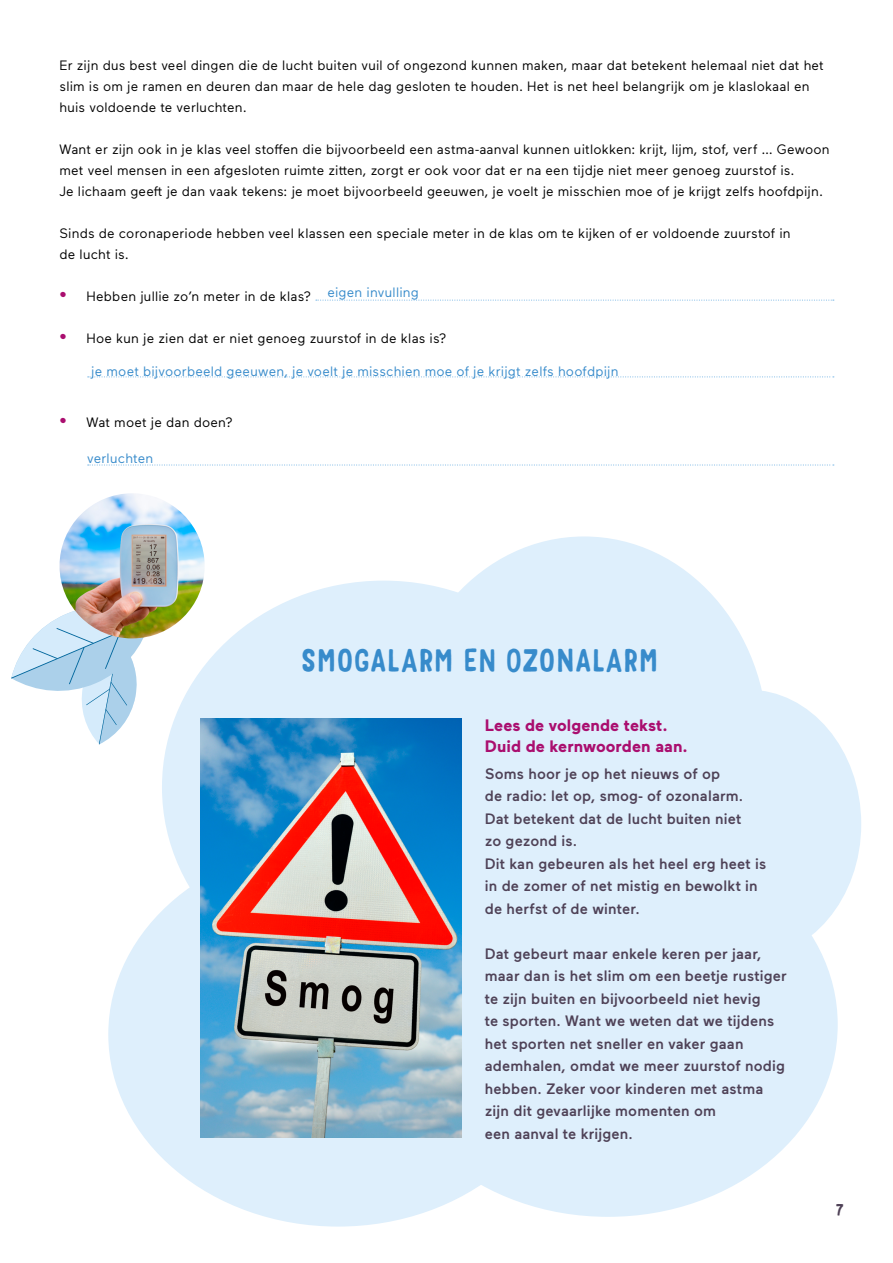
<style>
.page{position:relative;width:893px;height:1263px;background:#fff}
.page>*{position:absolute;margin:0;border:0;box-sizing:border-box;transform-origin:0 0}
.t1{font:31.2px "Mr Dodo Regular Rounded";letter-spacing:-.005em;color:#378bcb}
.t2{font:700 16.5px/21px "Maax";letter-spacing:.005em;color:#aa0e6f}
.t3{font:16.5px "Mr Dodo Regular Rounded";color:#4f4257}
.t4{font:500 15px/22.5px "Maax";letter-spacing:.01em;color:#4f4257}
.t5{font:13.5px/21px "Maax";letter-spacing:.015em;color:#000}
.t6{font:13.5px "Maax";letter-spacing:.015em;color:#378bcb}
.s1{font-family:"Dixieland Delight";font-size:18px;color:#aa0e6f}
</style>
<div class="page">
<div style="left:635px;top:690px;width:226px;height:268px;background:#deeffc;border-radius:50%"></div>
<div style="left:108px;top:842px;width:460px;height:384px;background:#deeffc;border-radius:50%"></div>
<div style="left:162px;top:581px;width:443px;height:413px;background:#deeffc;border-radius:50%"></div>
<div style="left:400px;top:536px;width:368px;height:413px;background:#deeffc;border-radius:50%"></div>
<div style="left:378px;top:832px;width:460px;height:385px;background:#deeffc;border-radius:50%"></div>
<svg style="left:316px;top:300px;width:518px;height:1px"></svg>
<svg style="left:88px;top:376px;width:746px;height:1px"></svg>
<img style="left:201px;top:718px;width:261px;height:420px">
<svg style="left:88px;top:464px;width:746px;height:2px"></svg>
<svg style="left:11px;top:602px;width:139px;height:142px"></svg>
<img style="left:60px;top:493px;width:145px;height:145px;border-radius:73px">
<p class="t5" style="left:60px;top:54px;width:766px">Er zijn dus best veel dingen die de lucht buiten vuil of ongezond kunnen maken, maar dat betekent helemaal niet dat het slim is om je ramen en deuren dan maar de hele dag gesloten te houden. Het is net heel belangrijk om je klaslokaal en huis voldoende te verluchten.</p>
<p class="t5" style="left:60px;top:138px;width:772px">Want er zijn ook in je klas veel stoffen die bijvoorbeeld een astma-aanval kunnen uitlokken: krijt, lijm, stof, verf ... Gewoon met veel mensen in een afgesloten ruimte zitten, zorgt er ook voor dat er na een tijdje niet meer genoeg zuurstof is.<br>Je lichaam geeft je dan vaak tekens: je moet bijvoorbeeld geeuwen, je voelt je misschien moe of je krijgt zelfs hoofdpijn.</p>
<p class="t5" style="left:60px;top:222px;width:733px">Sinds de coronaperiode hebben veel klassen een speciale meter in de klas om te kijken of er voldoende zuurstof in de lucht is.</p>
<p class="t5" style="left:60px;top:285px;width:253px"><span class="s1">•</span> Hebben jullie zo’n meter in de klas?</p>
<p class="t5" style="left:60px;top:327px;width:388px"><span class="s1">•</span> Hoe kun je zien dat er niet genoeg zuurstof in de klas is?</p>
<p class="t6" style="left:327px;top:284px;width:93px">eigen invulling</p>
<p class="t6" style="left:91px;top:362px;width:529px">je moet bijvoorbeeld geeuwen, je voelt je misschien moe of je krijgt zelfs hoofdpijn</p>
<p class="t5" style="left:60px;top:411px;width:175px"><span class="s1">•</span> Wat moet je dan doen?</p>
<p class="t6" style="left:87px;top:449px;width:68px">verluchten</p>
<h1 class="t1" style="left:301px;top:641px;width:359px">SMOGALARM EN OZONALARM</h1>
<p class="t2" style="left:485px;top:714px;width:204px">Lees de volgende tekst.<br>Duid de kernwoorden aan.</p>
<p class="t4" style="left:485px;top:761px;width:283px">Soms hoor je op het nieuws of op<br>de radio: let op, smog- of ozonalarm.<br>Dat betekent dat de lucht buiten niet<br>zo gezond is.<br>Dit kan gebeuren als het heel erg heet is in de zomer of net mistig en bewolkt in de herfst of de winter.</p>
<p class="t4" style="left:485px;top:941px;width:303px">Dat gebeurt maar enkele keren per jaar, maar dan is het slim om een beetje rustiger te zijn buiten en bijvoorbeeld niet hevig<br>te sporten. Want we weten dat we tijdens het sporten net sneller en vaker gaan ademhalen, omdat we meer zuurstof nodig hebben. Zeker voor kinderen met astma zijn dit gevaarlijke momenten om<br>een aanval te krijgen.</p>
<p class="t3" style="left:836px;top:1200px;width:10px">7</p>
</div>
